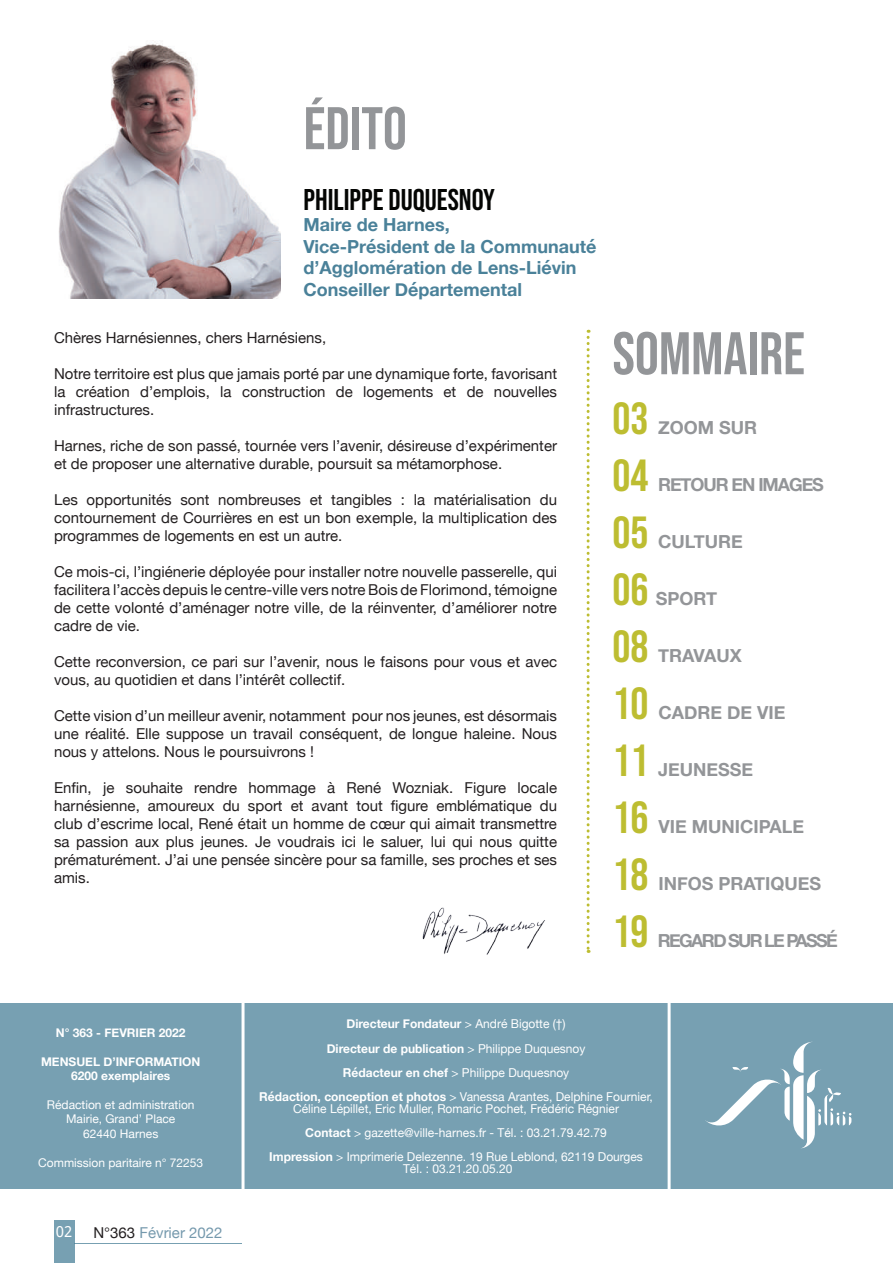
<style>
.page{position:relative;width:893px;height:1263px;background:#fff}
.page>*{position:absolute;margin:0;border:0;box-sizing:border-box;transform-origin:0 0}
.t1{font:60px "Bebas Neue";color:#939598}
.t2{font:45px "Bebas Neue";color:#bdbd31}
.t3{font:30px "Bebas Neue";color:#040503}
.t4{font:700 18px/21.6px "Helvetica Neue";color:#4a8199}
.t5{font:700 18px "Helvetica Neue";color:#939598}
.t6{font:700 18px "Helvetica Neue";letter-spacing:-.09em;color:#939598}
.t7{font:700 18px "Helvetica Neue";letter-spacing:-.06em;color:#939598}
.t8{font:15px/18px "Helvetica Neue";color:#231f20;text-align:justify}
.t9{font:15px "Helvetica Neue";color:#7599ad}
.t10{font:15px "Droid Sans";color:#fff}
.t11{font:12.3px/24px "Helvetica Neue";color:#fff;text-align:center}
.t12{font:12px/14.4px "Helvetica Neue";color:#fff;text-align:center}
.t13{font:700 12px/14.4px "Helvetica Neue";color:#fff;text-align:center}
.s1{color:#231f20}
.s2{font-weight:700}
</style>
<div class="page">
<div style="left:0;top:1003px;width:893px;height:185px;background:#77a0b2"></div>
<hr style="left:242px;top:989px;width:3px;height:212px;background:#fff">
<hr style="left:668px;top:990px;width:3px;height:212px;background:#fff">
<svg style="left:705px;top:1042px;width:146px;height:106px"></svg>
<div style="left:54px;top:1221px;width:20px;height:42px;background:#77a0b2"></div>
<hr style="left:74px;top:1243px;width:168px;height:1px;background:#4a8199">
<svg style="left:587px;top:330px;width:3px;height:623px"></svg>
<img style="left:59px;top:40px;width:221px;height:258px">
<img style="left:422px;top:907px;width:123px;height:48px">
<h1 class="t1" style="left:304px;top:94px;width:105px">ÉDITO</h1>
<h3 class="t3" style="left:304px;top:182px;width:193px">Philippe DUQUESNOY</h3>
<p class="t4" style="left:304px;top:214px;width:294px">Maire de Harnes,<br>Vice-Président de la Communauté d’Agglomération de Lens-Liévin<br>Conseiller Départemental</p>
<p class="t8" style="left:54px;top:328px;width:274px">Chères Harnésiennes, chers Harnésiens,</p>
<p class="t8" style="left:54px;top:364px;width:505px">Notre territoire est plus que jamais porté par une dynamique forte, favorisant la création d’emplois, la construction de logements et de nouvelles infrastructures.</p>
<p class="t8" style="left:54px;top:436px;width:505px">Harnes, riche de son passé, tournée vers l’avenir, désireuse d’expérimenter et de proposer une alternative durable, poursuit sa métamorphose.</p>
<p class="t8" style="left:54px;top:490px;width:505px">Les opportunités sont nombreuses et tangibles : la matérialisation du contournement de Courrières en est un bon exemple, la multiplication des programmes de logements en est un autre.</p>
<p class="t8" style="left:54px;top:562px;width:505px">Ce mois-ci, l’ingiénerie déployée pour installer notre nouvelle passerelle, qui facilitera l’accès depuis le centre-ville vers notre Bois de Florimond, témoigne de cette volonté d’aménager notre ville, de la réinventer, d’améliorer notre cadre de vie.</p>
<p class="t8" style="left:54px;top:652px;width:505px">Cette reconversion, ce pari sur l’avenir, nous le faisons pour vous et avec vous, au quotidien et dans l’intérêt collectif.</p>
<p class="t8" style="left:54px;top:706px;width:505px">Cette vision d’un meilleur avenir, notamment pour nos jeunes, est désormais une réalité. Elle suppose un travail conséquent, de longue haleine. Nous nous y attelons. Nous le poursuivrons !</p>
<p class="t8" style="left:54px;top:778px;width:505px">Enfin, je souhaite rendre hommage à René Wozniak. Figure locale harnésienne, amoureux du sport et avant tout figure emblématique du club d’escrime local, René était un homme de cœur qui aimait transmettre sa passion aux plus jeunes. Je voudrais ici le saluer, lui qui nous quitte prématurément. J’ai une pensée sincère pour sa famille, ses proches et ses amis.</p>
<h1 class="t1" style="left:612px;top:319px;width:194px">SOMMAIRE</h1>
<h2 class="t2" style="left:612px;top:393px;width:37px">03</h2>
<h2 class="t2" style="left:612px;top:450px;width:37px">04</h2>
<h2 class="t2" style="left:612px;top:507px;width:37px">05</h2>
<p class="t5" style="left:658px;top:414px;width:101px">ZOOM SUR</p>
<p class="t7" style="left:658px;top:471px;width:167px">RETOUR EN IMAGES</p>
<p class="t5" style="left:658px;top:528px;width:86px">CULTURE</p>
<h2 class="t2" style="left:612px;top:564px;width:37px">06</h2>
<p class="t5" style="left:656px;top:585px;width:63px">SPORT</p>
<h2 class="t2" style="left:612px;top:621px;width:37px">08</h2>
<p class="t5" style="left:658px;top:642px;width:85px">TRAVAUX</p>
<h2 class="t2" style="left:612px;top:678px;width:37px">10</h2>
<p class="t5" style="left:659px;top:699px;width:128px">CADRE DE VIE</p>
<h2 class="t2" style="left:612px;top:735px;width:37px">11</h2>
<h2 class="t2" style="left:612px;top:792px;width:37px">16</h2>
<h2 class="t2" style="left:612px;top:849px;width:37px">18</h2>
<h2 class="t2" style="left:612px;top:906px;width:37px">19</h2>
<p class="t5" style="left:658px;top:756px;width:97px">JEUNESSE</p>
<p class="t5" style="left:659px;top:813px;width:147px">VIE MUNICIPALE</p>
<p class="t5" style="left:659px;top:870px;width:164px">INFOS PRATIQUES</p>
<p class="t6" style="left:658px;top:927px;width:182px">REGARD SUR LE PASSÉ</p>
<p class="t13" style="left:56px;top:1026px;width:131px">N° 363 - FEVRIER 2022</p>
<p class="t13" style="left:41px;top:1054px;width:161px">MENSUEL D’INFORMATION<br>6200 exemplaires</p>
<p class="t12" style="left:47px;top:1097px;width:149px">Rédaction et administration<br>Mairie, Grand’ Place<br>62440 Harnes</p>
<p class="t12" style="left:38px;top:1155px;width:167px">Commission paritaire n° 72253</p>
<p class="t10" style="left:56px;top:1221px;width:18px">02</p>
<p class="t9" style="left:93px;top:1224px;width:131px"><span class="s1">N°363</span> Février 2022</p>
<p class="t11" style="left:259px;top:1012px;width:395px"><span class="s2">Directeur Fondateur</span> &gt; André Bigotte (†)<br><span class="s2">Directeur de publication</span> &gt; Philippe Duquesnoy<br><span class="s2">Rédacteur en chef</span> &gt; Philippe Duquesnoy<br><span class="s2">Rédaction, conception et photos</span> &gt; Vanessa Arantes, Delphine Fournier,</p>
<p class="t11" style="left:269px;top:1096px;width:375px">Céline Lépillet, Eric Muller, Romaric Pochet, Frédéric Régnier<br><span class="s2">Contact</span> &gt; gazette@ville-harnes.fr - Tél. : 03.21.79.42.79<br><span class="s2">Impression</span> &gt; Imprimerie Delezenne. 19 Rue Leblond, 62119 Dourges</p>
<p class="t11" style="left:403px;top:1156px;width:111px">Tél. : 03.21.20.05.20</p>
</div>
